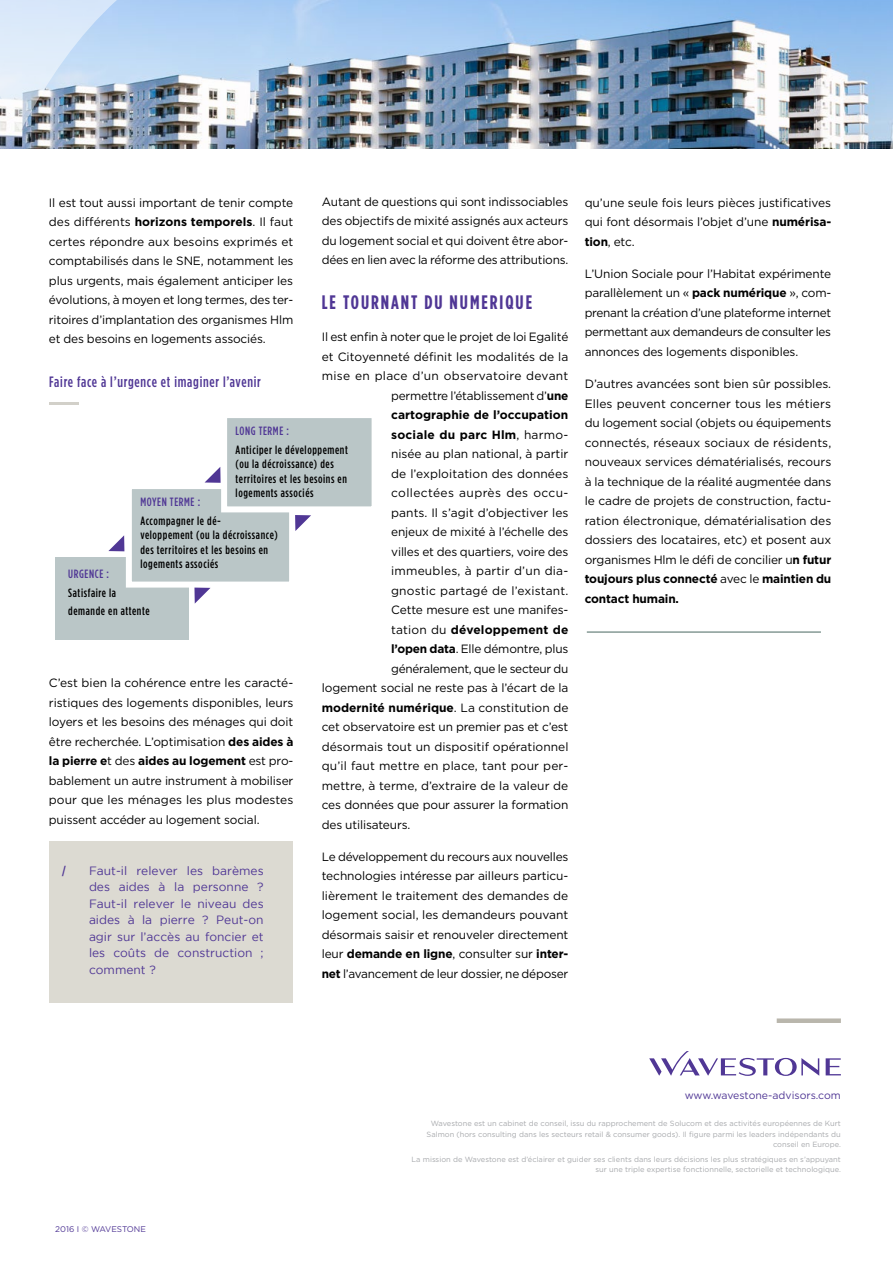
<style>
.page{position:relative;width:893px;height:1263px;background:#fff}
.page>*{position:absolute;margin:0;border:0;box-sizing:border-box;transform-origin:0 0}
.t1{font:700 19.5px "Gotham Condensed";letter-spacing:.1em;color:#503795}
.t2{font:500 15px "Gotham Condensed";letter-spacing:.05em;color:#503795}
.t3{font:12px/19.5px "Gotham";letter-spacing:-.01em;color:#000;text-align:justify}
.t4{font:500 12px/14.4px "Gotham Condensed";letter-spacing:.05em;color:#000}
.t5{font:12px/16.5px "Gotham";color:#503795;text-align:justify}
.t6{font:700 12px "Gotham";letter-spacing:.005em;color:#000}
.t7{font:12px "Gotham";letter-spacing:.01em;color:#000}
.t8{font:12px "Gotham";letter-spacing:.015em;color:#000}
.t9{font:12px "Gotham";letter-spacing:.025em;color:#000}
.t10{font:500 12px "Gotham Condensed";letter-spacing:.05em;color:#503795}
.t11{font:12px "Gotham";letter-spacing:.03em;color:#000}
.t12{font:700 12px "Gotham Condensed";color:#503795}
.t13{font:10.5px "Gotham";color:#503795}
.t14{font:8.25px "Gotham";color:#503795}
.t15{font:7.5px/10.5px "Gotham";color:#a7a9ac;text-align:right}
.s1{font-weight:700}
.s2{font-weight:400}
</style>
<div class="page">
<div style="left:49px;top:841px;width:244px;height:161px;background:#dcdad2"></div>
<img style="left:0;top:0;width:893px;height:149px">
<hr style="left:587px;top:631px;width:234px;height:2px;background:#5d7972">
<svg style="left:826px;top:1058px;width:15px;height:17px"></svg>
<svg style="left:649px;top:1051px;width:170px;height:25px"></svg>
<div style="left:777px;top:1018px;width:64px;height:5px;background:#b9b6ac"></div>
<img style="left:0;top:0;width:117px;height:132px">
<div style="left:56px;top:557px;width:133px;height:83px;background:#bac6c7"></div>
<div style="left:129px;top:486px;width:163px;height:99px;background:#bac6c7"></div>
<div style="left:126px;top:483px;width:169px;height:105px;border:6px solid #fff"></div>
<div style="left:224px;top:415px;width:151px;height:94px;background:#bac6c7"></div>
<div style="left:221px;top:412px;width:157px;height:100px;border:6px solid #fff"></div>
<svg style="left:205px;top:467px;width:16px;height:16px"></svg>
<svg style="left:194px;top:588px;width:16px;height:16px"></svg>
<svg style="left:108px;top:535px;width:16px;height:16px"></svg>
<svg style="left:295px;top:515px;width:16px;height:16px"></svg>
<p class="t3" style="left:322px;top:191px;width:248px">Autant de questions qui sont indissociables des objectifs de mixité assignés aux acteurs du logement social et qui doivent être abor&shy;dées en lien avec la réforme des attributions.</p>
<h1 class="t1" style="left:322px;top:291px;width:212px">LE TOURNANT DU NUMERIQUE</h1>
<p class="t3" style="left:322px;top:327px;width:248px">Il est enfin à noter que le projet de loi Egalité</p>
<p class="t3" style="left:322px;top:346px;width:248px">et Citoyenneté définit les modalités de la</p>
<p class="t9" style="left:322px;top:368px;width:248px">mise en place d’un observatoire devant</p>
<p class="t3" style="left:391px;top:385px;width:179px">permettre l’établissement d’<span class="s1">une</span></p>
<p class="t6" style="left:391px;top:407px;width:179px">cartographie de l’occupation</p>
<p class="t6" style="left:391px;top:426px;width:179px">sociale du parc Hlm<span class="s2">, harmo-</span></p>
<p class="t3" style="left:391px;top:444px;width:179px">nisée au plan national, à partir</p>
<p class="t7" style="left:391px;top:466px;width:179px">de l’exploitation des données</p>
<p class="t11" style="left:391px;top:485px;width:179px">collectées auprès des occu-</p>
<p class="t3" style="left:391px;top:502px;width:179px">pants. Il s’agit d’objectiver les</p>
<p class="t3" style="left:391px;top:522px;width:179px">enjeux de mixité à l’échelle des</p>
<p class="t3" style="left:391px;top:541px;width:179px">villes et des quartiers, voire des</p>
<p class="t8" style="left:391px;top:563px;width:179px">immeubles, à partir d’un dia-</p>
<p class="t8" style="left:391px;top:583px;width:179px">gnostic partagé de l’existant.</p>
<p class="t3" style="left:391px;top:600px;width:179px">Cette mesure est une manifes-</p>
<p class="t6" style="left:391px;top:621px;width:179px"><span class="s2">tation du</span> développement de</p>
<p class="t3" style="left:391px;top:639px;width:179px"><span class="s1">l’open data</span>. Elle démontre, plus</p>
<p class="t3" style="left:391px;top:658px;width:179px">généralement, que le secteur du</p>
<p class="t3" style="left:322px;top:678px;width:248px">logement social ne reste pas à l’écart de la</p>
<p class="t6" style="left:322px;top:699px;width:248px">modernité numérique<span class="s2">. La constitution de</span></p>
<p class="t3" style="left:322px;top:717px;width:248px">cet observatoire est un premier pas et c’est</p>
<p class="t3" style="left:322px;top:736px;width:248px">désormais tout un dispositif opérationnel</p>
<p class="t7" style="left:322px;top:758px;width:248px">qu’il faut mettre en place, tant pour per-</p>
<p class="t3" style="left:322px;top:775px;width:248px">mettre, à terme, d’extraire de la valeur de</p>
<p class="t3" style="left:322px;top:795px;width:248px">ces données que pour assurer la formation</p>
<p class="t3" style="left:322px;top:814px;width:90px">des utilisateurs.</p>
<p class="t3" style="left:322px;top:847px;width:248px">Le développement du recours aux nouvelles technologies intéresse par ailleurs particu&shy;lièrement le traitement des demandes de logement social, les demandeurs pouvant désormais saisir et renouveler directement leur <span class="s1">demande en ligne</span>, consulter sur <span class="s1">inter&shy;net</span> l’avancement de leur dossier, ne déposer</p>
<p class="t3" style="left:49px;top:192px;width:246px">Il est tout aussi important de tenir compte des différents <span class="s1">horizons temporels</span>. Il faut certes répondre aux besoins exprimés et comptabilisés dans le SNE, notamment les plus urgents, mais également anticiper les évolutions, à moyen et long termes, des ter&shy;ritoires d’implantation des organismes Hlm et des besoins en logements associés.</p>
<p class="t2" style="left:49px;top:373px;width:213px">Faire face à l’urgence et imaginer l’avenir</p>
<p class="t10" style="left:236px;top:424px;width:55px">LONG TERME :</p>
<p class="t4" style="left:236px;top:442px;width:114px">Anticiper le développement (ou la décroissance) des territoires et les besoins en logements associés</p>
<p class="t10" style="left:140px;top:495px;width:61px">MOYEN TERME :</p>
<p class="t4" style="left:140px;top:513px;width:139px">Accompagner le dé-<br>veloppement (ou la décroissance) des territoires et les besoins en logements associés</p>
<p class="t10" style="left:68px;top:567px;width:42px">URGENCE :</p>
<p class="t4" style="left:68px;top:583px;width:83px;line-height:18px">Satisfaire la demande en attente</p>
<p class="t3" style="left:49px;top:673px;width:246px">C’est bien la cohérence entre les caracté&shy;ristiques des logements disponibles, leurs loyers et les besoins des ménages qui doit être recherchée. L’optimisation <span class="s1">des aides à la pierre e</span>t des <span class="s1">aides au logement</span> est pro&shy;bablement un autre instrument à mobiliser pour que les ménages les plus modestes puissent accéder au logement social.</p>
<p class="t12" style="left:62px;top:863px;width:5px">/</p>
<p class="t5" style="left:89px;top:862px;width:176px">Faut-il relever les barèmes des aides à la personne ?<br>Faut-il relever le niveau des aides à la pierre ? Peut-on agir sur l’accès au foncier et les coûts de construction ; comment ?</p>
<p class="t3" style="left:585px;top:192px;width:248px">qu’une seule fois leurs pièces justificatives qui font désormais l’objet d’une <span class="s1">numérisa&shy;tion</span>, etc.</p>
<p class="t3" style="left:585px;top:264px;width:248px">L’Union Sociale pour l’Habitat expérimente parallèlement un « <span class="s1">pack numérique</span> », com&shy;prenant la création d’une plateforme internet permettant aux demandeurs de consulter les annonces des logements disponibles.</p>
<p class="t3" style="left:585px;top:374px;width:248px">D’autres avancées sont bien sûr possibles.<br>Elles peuvent concerner tous les métiers du logement social (objets ou équipements connectés, réseaux sociaux de résidents, nouveaux services dématérialisés, recours à la technique de la réalité augmentée dans le cadre de projets de construction, factu&shy;ration électronique, dématérialisation des dossiers des locataires, etc) et posent aux organismes Hlm le défi de concilier u<span class="s1">n futur toujours plus connecté</span> avec le <span class="s1">maintien du contact humain.</span></p>
<p class="t13" style="left:685px;top:1089px;width:158px">www.wavestone-advisors.com</p>
<p class="t14" style="left:55px;top:1224px;width:92px">2016 I © WAVESTONE</p>
<p class="t15" style="left:427px;top:1118px;width:416px">Wavestone est un cabinet de conseil, issu du rapprochement de Solucom et des activités européennes de Kurt<br>Salmon (hors consulting dans les secteurs retail &amp; consumer goods). Il figure parmi les leaders indépendants du conseil en Europe.</p>
<p class="t15" style="left:412px;top:1154px;width:431px">La mission de Wavestone est d’éclairer et guider ses clients dans leurs décisions les plus stratégiques en s’appuyant sur une triple expertise fonctionnelle, sectorielle et technologique.</p>
</div>
